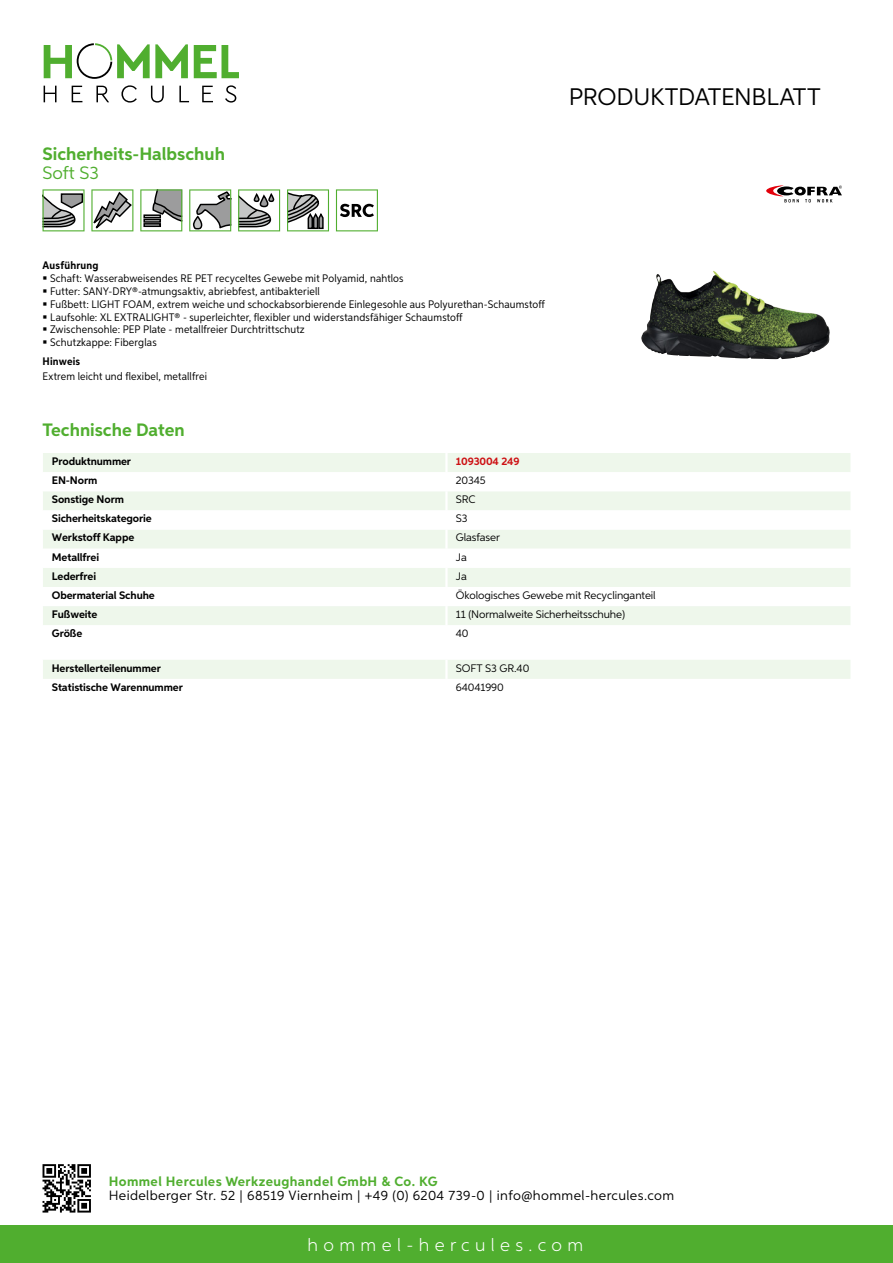
<style>
.page{position:relative;width:893px;height:1263px;background:#fff}
.page>*{position:absolute;margin:0;border:0;box-sizing:border-box;transform-origin:0 0}
.t1{font:24px "Aspira";letter-spacing:-.01em;color:#000}
.t2{font:700 18px "Aspira";color:#50ae2f}
.t3{font:300 18px "Aspira";letter-spacing:.3em;color:#fff}
.t4{font:18px "Aspira";color:#50ae2f}
.t5{font:13.5px "Aspira";letter-spacing:.03em;color:#000}
.t6{font:700 13.5px "Aspira";letter-spacing:.03em;color:#50ae2f}
.t7{font:10.95px/12.8px "Aspira Nar";letter-spacing:.015em;color:#000}
.t8{font:700 10.95px "Aspira";letter-spacing:-.01em;color:#000}
.t9{font:10.95px "Aspira";letter-spacing:-.01em;color:#000}
.t10{font:700 10.95px "Aspira Nar";letter-spacing:.02em;color:#000}
.t11{font:700 10.95px "Aspira";letter-spacing:-.01em;color:#cd1013}
</style>
<div class="page">
<div style="left:0;top:1226px;width:893px;height:37px;background:#50ae2f"></div>
<svg style="left:43px;top:1164px;width:48px;height:48px"></svg>
<svg style="left:194px;top:45px;width:45px;height:33px"></svg>
<svg style="left:44px;top:43px;width:144px;height:36px"></svg>
<svg style="left:44px;top:86px;width:13px;height:16px"></svg>
<svg style="left:72px;top:86px;width:10px;height:16px"></svg>
<svg style="left:96px;top:86px;width:13px;height:16px"></svg>
<svg style="left:121px;top:85px;width:16px;height:18px"></svg>
<svg style="left:151px;top:86px;width:13px;height:17px"></svg>
<svg style="left:179px;top:86px;width:10px;height:16px"></svg>
<svg style="left:202px;top:86px;width:11px;height:16px"></svg>
<svg style="left:225px;top:85px;width:11px;height:18px"></svg>
<div style="left:43px;top:453px;width:807px;height:19px;background:#eef7eb"></div>
<svg style="left:43px;top:491px;width:807px;height:134px;fill:#eef7eb"></svg>
<hr style="left:445px;top:453px;width:3px;height:19px;background:#fff">
<hr style="left:445px;top:491px;width:3px;height:19px;background:#fff">
<hr style="left:445px;top:510px;width:3px;height:19px;background:#fff">
<hr style="left:445px;top:529px;width:3px;height:20px;background:#fff">
<hr style="left:445px;top:549px;width:3px;height:19px;background:#fff">
<hr style="left:445px;top:568px;width:3px;height:19px;background:#fff">
<hr style="left:445px;top:587px;width:3px;height:19px;background:#fff">
<hr style="left:445px;top:606px;width:3px;height:19px;background:#fff">
<div style="left:43px;top:660px;width:807px;height:19px;background:#eef7eb"></div>
<svg style="left:43px;top:189px;width:90px;height:42px"></svg>
<svg style="left:140px;top:189px;width:42px;height:42px"></svg>
<svg style="left:189px;top:189px;width:42px;height:42px"></svg>
<svg style="left:238px;top:189px;width:42px;height:42px"></svg>
<svg style="left:287px;top:189px;width:42px;height:42px"></svg>
<svg style="left:336px;top:189px;width:42px;height:42px"></svg>
<img style="left:641px;top:272px;width:189px;height:87px">
<svg style="left:766px;top:185px;width:76px;height:17px"></svg>
<h2 class="t2" style="left:43px;top:142px;width:184px">Sicherheits-Halbschuh</h2>
<h2 class="t4" style="left:43px;top:162px;width:58px">Soft S3</h2>
<h1 class="t1" style="left:569px;top:82px;width:253px">Produktdatenblatt</h1>
<p class="t10" style="left:43px;top:259px;width:58px">Ausführung</p>
<p class="t7" style="left:50px;top:272px;width:496px">Schaft: Wasserabweisendes RE PET recyceltes Gewebe mit Polyamid, nahtlos<br>Futter: SANY-DRY®-atmungsaktiv, abriebfest, antibakteriell<br>Fußbett: LIGHT FOAM, extrem weiche und schockabsorbierende Einlegesohle aus Polyurethan-Schaumstoff Laufsohle: XL EXTRALIGHT® - superleichter, flexibler und widerstandsfähiger Schaumstoff<br>Zwischensohle: PEP Plate - metallfreier Durchtrittschutz<br>Schutzkappe: Fiberglas</p>
<p class="t10" style="left:43px;top:355px;width:39px">Hinweis</p>
<p class="t7" style="left:43px;top:370px;width:166px">Extrem leicht und flexibel, metallfrei</p>
<h2 class="t2" style="left:43px;top:419px;width:144px">Technische Daten</h2>
<p class="t8" style="left:52px;top:454px;width:81px">Produktnummer</p>
<p class="t11" style="left:456px;top:454px;width:65px">1093004 249</p>
<p class="t8" style="left:52px;top:474px;width:47px">EN-Norm</p>
<p class="t9" style="left:456px;top:474px;width:31px">20345</p>
<p class="t8" style="left:52px;top:493px;width:74px">Sonstige Norm</p>
<p class="t9" style="left:456px;top:493px;width:21px">SRC</p>
<p class="t8" style="left:52px;top:512px;width:101px">Sicherheitskategorie</p>
<p class="t9" style="left:456px;top:512px;width:13px">S3</p>
<p class="t8" style="left:52px;top:531px;width:84px">Werkstoff Kappe</p>
<p class="t9" style="left:456px;top:531px;width:46px">Glasfaser</p>
<p class="t8" style="left:52px;top:550px;width:49px">Metallfrei</p>
<p class="t9" style="left:456px;top:550px;width:13px">Ja</p>
<p class="t8" style="left:52px;top:569px;width:46px">Lederfrei</p>
<p class="t9" style="left:456px;top:569px;width:13px">Ja</p>
<p class="t8" style="left:52px;top:588px;width:104px">Obermaterial Schuhe</p>
<p class="t9" style="left:456px;top:588px;width:201px">Ökologisches Gewebe mit Recyclinganteil</p>
<p class="t8" style="left:52px;top:607px;width:47px">Fußweite</p>
<p class="t9" style="left:456px;top:608px;width:171px">11 (N ormalweite Sicherheitsschuhe)</p>
<p class="t8" style="left:52px;top:627px;width:32px">Größe</p>
<p class="t9" style="left:456px;top:627px;width:14px">40</p>
<p class="t8" style="left:52px;top:661px;width:111px">Herstellerteilenummer</p>
<p class="t9" style="left:456px;top:661px;width:75px">SOFT S3 GR.40</p>
<p class="t8" style="left:52px;top:680px;width:132px">Statistische Warennummer</p>
<p class="t9" style="left:456px;top:680px;width:49px">64041990</p>
<p class="t6" style="left:109px;top:1172px;width:330px">Hommel Hercules Werkzeughandel GmbH &amp; Co. KG</p>
<p class="t5" style="left:109px;top:1187px;width:567px">Heidelberger Str. 52 | 68519 Viernheim | +49 (0) 6204 739-0 | info@hommel-hercules.com</p>
<h2 class="t3" style="left:307px;top:1234px;width:277px">hommel-hercules.com</h2>
</div>
